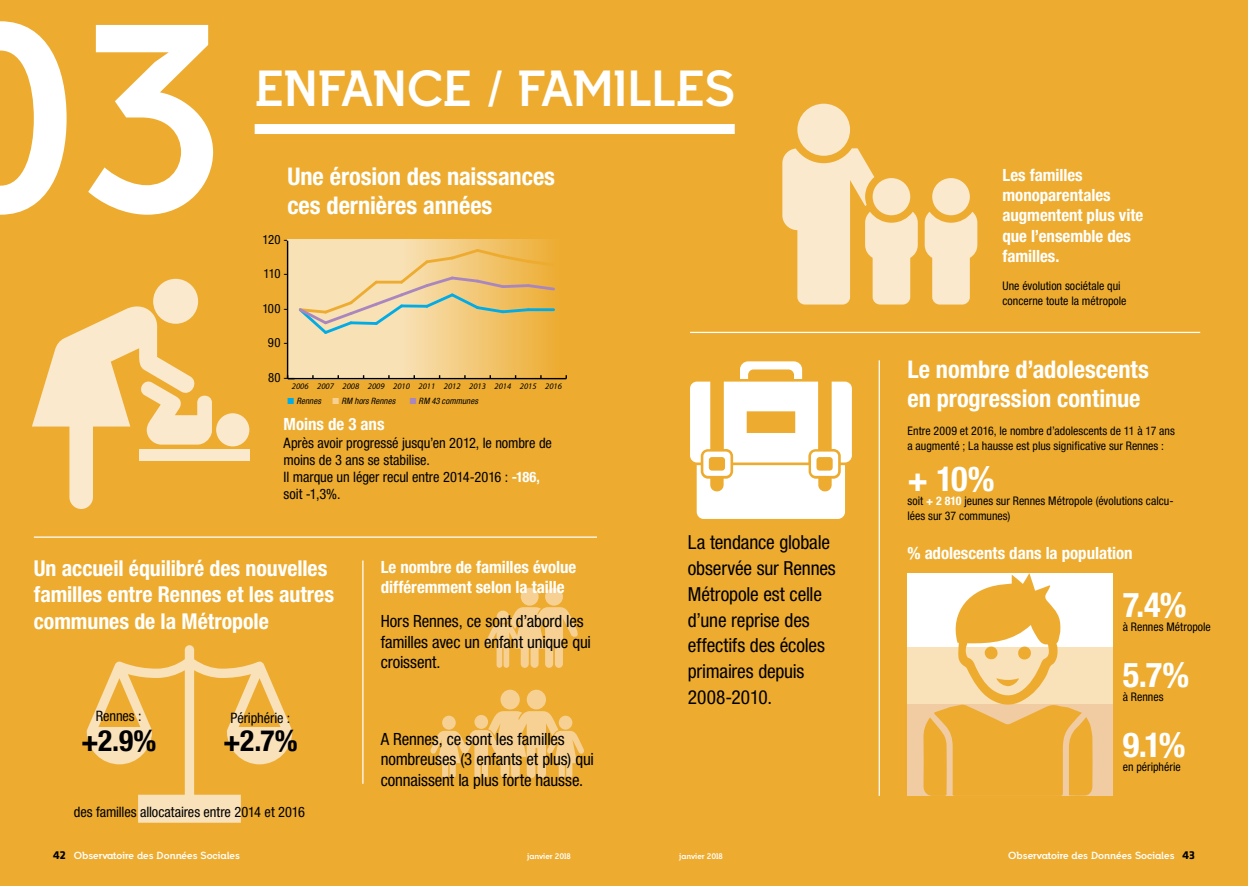
<style>
.page{position:relative;width:1248px;height:886px;background:#fff}
.page>*{position:absolute;margin:0;border:0;box-sizing:border-box;transform-origin:0 0}
.t1{font:246.12px "Indulta Semi Serif";color:#fff}
.t2{font:45.88px "Indulta Semi Serif";letter-spacing:-.01em;color:#fff}
.t3{font:700 condensed 34.38px "Helvetica Neue LT Std";color:#fff}
.t4{font:700 condensed 29.38px "Helvetica Neue LT Std";color:#000}
.t5{font:700 condensed 24.38px/29.2px "Helvetica Neue LT Std";color:#fff}
.t6{font:700 condensed 21.88px/26.2px "Helvetica Neue LT Std";color:#fff}
.t7{font:condensed 19.38px/25.8px "Helvetica Neue LT Std";letter-spacing:-.01em;color:#000}
.t8{font:700 condensed 16.88px/20.2px "Helvetica Neue LT Std";color:#fff}
.t9{font:condensed 16.88px/20.2px "Helvetica Neue LT Std";letter-spacing:-.005em;color:#000}
.t10{font:condensed 14.38px/17.2px "Helvetica Neue LT Std";letter-spacing:-.005em;color:#000}
.t11{font:condensed 12.75px "Helvetica Neue LT Std";letter-spacing:-.015em;color:#000}
.t12{font:condensed 11.88px/14.2px "Helvetica Neue LT Std";color:#000}
.t13{font:9.38px "Indulta Semi Serif";color:#fff}
.t14{font:italic condensed 8.75px "Helvetica Neue LT Std";letter-spacing:.01em;color:#000}
.t15{font:italic 8.5px "Myriad Pro";color:#000}
.t16{font:7.5px "Indulta Semi Serif";color:#fff}
.s1{color:#00abe6}
.s2{color:#f6d193}
.s3{color:#a987be}
.s4{font-weight:700;color:#fff}
.s5{font-family:"Klavika";font-weight:700;font-size:11.88px;color:#000}
</style>
<div class="page">
<div style="left:0;top:0;width:1247px;height:886px;background:#edac30"></div>
<svg style="left:87px;top:645px;width:205px;height:178px"></svg>
<div style="left:255px;top:124px;width:479px;height:10px;background:#fff"></div>
<div style="left:139px;top:449px;width:111px;height:12px;background:#fbe9ce"></div>
<div style="left:153px;top:279px;width:45px;height:45px;background:#fbe9ce;border-radius:50%"></div>
<div style="left:216px;top:413px;width:33px;height:33px;background:#fbe9ce;border-radius:50%"></div>
<svg style="left:32px;top:304px;width:180px;height:205px"></svg>
<svg style="left:485px;top:588px;width:93px;height:80px"></svg>
<svg style="left:430px;top:690px;width:154px;height:88px"></svg>
<div style="left:797px;top:104px;width:53px;height:52px;background:#fbe9ce;border-radius:50%"></div>
<svg style="left:782px;top:148px;width:135px;height:156px"></svg>
<svg style="left:924px;top:212px;width:53px;height:92px"></svg>
<div style="left:872px;top:178px;width:38px;height:37px;background:#fbe9ce;border-radius:50%"></div>
<div style="left:932px;top:178px;width:37px;height:37px;background:#fbe9ce;border-radius:50%"></div>
<svg style="left:690px;top:361px;width:161px;height:158px"></svg>
<svg style="left:287px;top:239px;width:272px;height:141px"></svg>
<hr style="left:34px;top:536px;width:563px;height:2px;background:#fff">
<hr style="left:690px;top:332px;width:509px;height:1px;background:#fff">
<hr style="left:878px;top:360px;width:1px;height:436px;background:#fff">
<hr style="left:362px;top:560px;width:1px;height:224px;background:#fff">
<hr style="left:287px;top:378px;width:279px;height:1px;background:#000">
<hr style="left:287px;top:241px;width:1px;height:138px;background:#000">
<svg style="left:288px;top:375px;width:6px;height:3px"></svg>
<svg style="left:296px;top:247px;width:260px;height:89px"></svg>
<div style="left:907px;top:573px;width:205px;height:74px;background:#fff"></div>
<div style="left:907px;top:647px;width:205px;height:57px;background:#f9e1ba"></div>
<div style="left:907px;top:704px;width:205px;height:92px;background:#f1cba1"></div>
<svg style="left:923px;top:573px;width:169px;height:223px"></svg>
<h1 class="t1" style="left:-79px;top:-41px;width:310px">03</h1>
<h2 class="t2" style="left:255px;top:59px;width:475px">enfance / familles</h2>
<h3 class="t5" style="left:287px;top:162px;width:269px">Une érosion des naissances ces dernières années</h3>
<p class="t11" style="left:263px;top:232px;width:27px">120 -</p>
<p class="t11" style="left:263px;top:266px;width:26px">110 -</p>
<p class="t11" style="left:262px;top:301px;width:27px">100 -</p>
<p class="t11" style="left:268px;top:335px;width:22px">90 -</p>
<p class="t11" style="left:268px;top:370px;width:21px">80 -</p>
<p class="t15" style="left:292px;top:381px;width:271px">2006 2007 2008 2009 2010 2011 2012 2013 2014 2015 2016</p>
<p class="t14" style="left:287px;top:396px;width:35px"><span class="s1">■</span> Rennes</p>
<p class="t14" style="left:332px;top:396px;width:64px"><span class="s2">■</span> RM hors Rennes</p>
<p class="t14" style="left:410px;top:396px;width:69px"><span class="s3">■</span> RM 43 communes</p>
<h3 class="t8" style="left:283px;top:414px;width:102px">Moins de 3 ans</h3>
<p class="t10" style="left:283px;top:434px;width:270px">Après avoir progressé jusqu’en 2012, le nombre de moins de 3 ans se stabilise.<br>Il marque un léger recul entre 2014-2016 : <span class="s4">-186, </span>soit -1,3%.</p>
<h3 class="t6" style="left:34px;top:555px;width:302px">Un accueil équilibré des nouvelles familles entre Rennes et les autres communes de la Métropole</h3>
<p class="t10" style="left:96px;top:707px;width:47px">Rennes :</p>
<h3 class="t4" style="left:81px;top:723px;width:77px">+2.9%</h3>
<p class="t10" style="left:230px;top:709px;width:61px">Périphérie :</p>
<h3 class="t4" style="left:223px;top:723px;width:76px">+2.7%</h3>
<h3 class="t8" style="left:380px;top:556px;width:197px">Le nombre de familles évolue différemment selon la taille</h3>
<h3 class="t9" style="left:380px;top:611px;width:212px">Hors Rennes, ce sont d’abord les familles avec un enfant unique qui croissent.</h3>
<h3 class="t9" style="left:380px;top:729px;width:215px">A Rennes, ce sont les familles nombreuses (3 enfants et plus) qui connaissent la plus forte hausse.</h3>
<h3 class="t7" style="left:687px;top:529px;width:149px">La tendance globale observée sur Rennes<br>Métropole est celle d’une reprise des effectifs des écoles primaires depuis<br>2008-2010.</h3>
<h3 class="t8" style="left:1002px;top:164px;width:142px">Les familles monoparentales augmentent plus vite que l’ensemble des familles.</h3>
<p class="t12" style="left:1002px;top:279px;width:126px">Une évolution sociétale qui concerne toute la métropole</p>
<h3 class="t5" style="left:907px;top:354px;width:243px">Le nombre d’adolescents en progression continue</h3>
<p class="t12" style="left:907px;top:424px;width:269px">Entre 2009 et 2016, le nombre d’adolescents de 11 à 17 ans a augmenté ; La hausse est plus significative sur Rennes :</p>
<h3 class="t3" style="left:907px;top:458px;width:89px">+ 10%</h3>
<p class="t12" style="left:907px;top:494px;width:267px">soit <span class="s4">+ 2 810</span> jeunes sur Rennes Métropole (évolutions calcu&shy;lées sur 37 communes)</p>
<h3 class="t8" style="left:907px;top:542px;width:227px">% adolescents dans la population</h3>
<h3 class="t3" style="left:1122px;top:584px;width:65px">7.4%</h3>
<p class="t12" style="left:1122px;top:620px;width:90px">à Rennes Métropole</p>
<h3 class="t3" style="left:1122px;top:654px;width:68px">5.7%</h3>
<p class="t12" style="left:1122px;top:690px;width:42px">à Rennes</p>
<h3 class="t3" style="left:1122px;top:723px;width:64px">9.1%</h3>
<p class="t12" style="left:1122px;top:759px;width:59px">en périphérie</p>
<p class="t10" style="left:74px;top:803px;width:233px">des familles allocataires entre 2014 et 2016</p>
<p class="t13" style="left:53px;top:849px;width:188px"><span class="s5">42</span> Observatoire des Données Sociales</p>
<p class="t16" style="left:527px;top:851px;width:45px">janvier 2018</p>
<p class="t16" style="left:679px;top:851px;width:45px">janvier 2018</p>
<p class="t13" style="left:1008px;top:849px;width:188px">Observatoire des Données Sociales <span class="s5">43</span></p>
</div>
